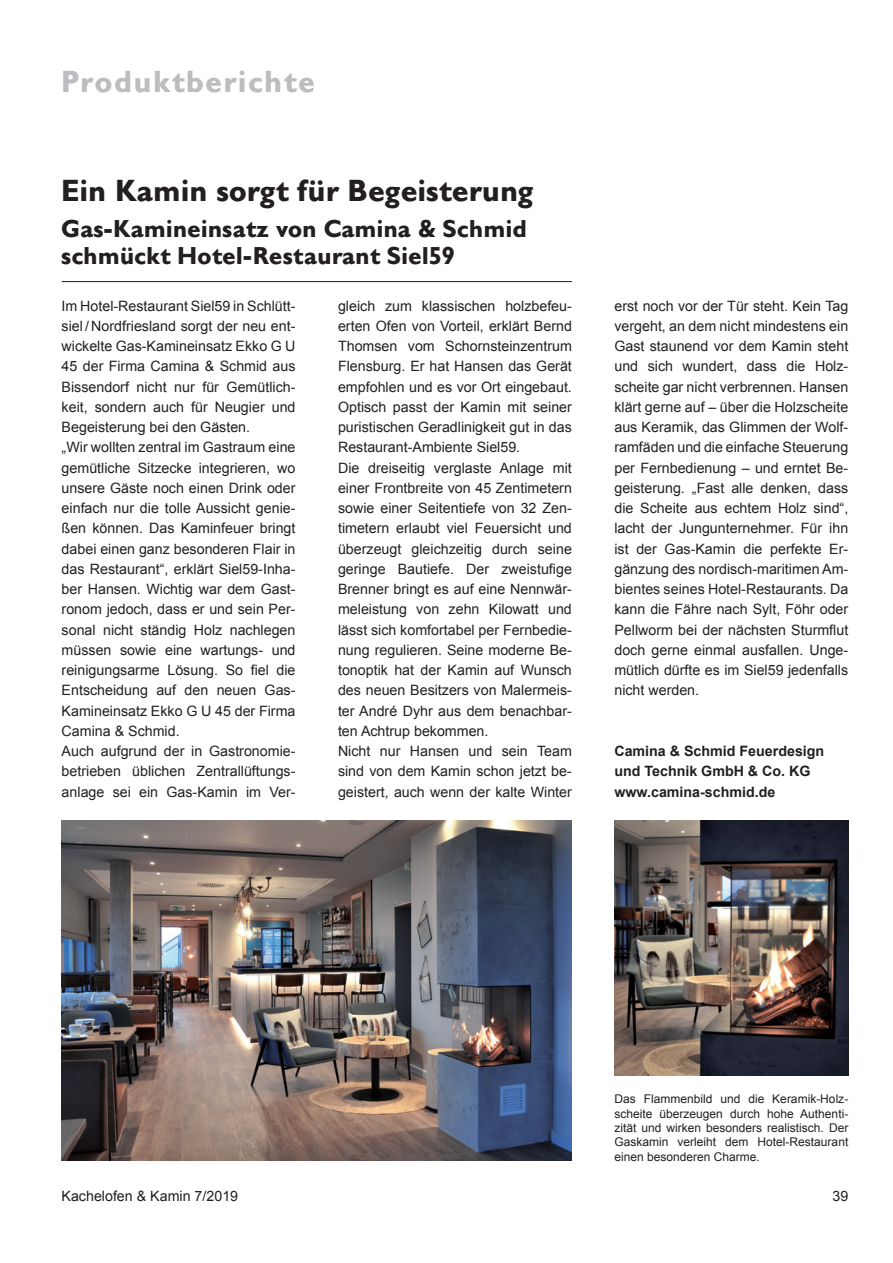
<style>
.page{position:relative;width:893px;height:1263px;background:#fff}
.page>*{position:absolute;margin:0;border:0;box-sizing:border-box;transform-origin:0 0}
.t1{font:700 30px "Gill Sans BQ";color:#231f20}
.t2{font:700 30px "Gill Sans BQ";letter-spacing:.045em;color:#bcbdc0}
.t3{font:700 24px/27px "Gill Sans BQ";color:#231f20}
.t4{font:14.25px/20.2px "Arial";color:#231f20}
.t5{font:700 14.25px/20.2px "Arial";color:#231f20}
.t6{font:12px/14.4px "Arial";color:#231f20;text-align:justify}
</style>
<div class="page">
<hr style="left:62px;top:281px;width:510px;height:1px;background:#231f20">
<img style="left:615px;top:820px;width:233px;height:256px">
<img style="left:62px;top:820px;width:510px;height:341px">
<h1 class="t2" style="left:62px;top:64px;width:255px">Produktberichte</h1>
<h1 class="t1" style="left:62px;top:173px;width:473px">Ein Kamin sorgt für Begeisterung</h1>
<h2 class="t3" style="left:62px;top:215px;width:467px">Gas-Kamineinsatz von Camina &amp; Schmid schmückt Hotel-Restaurant Siel59</h2>
<p class="t4" style="left:338px;top:296px;width:235px">gleich zum klassischen holzbefeu&shy;erten Ofen von Vorteil, erklärt Bernd Thomsen vom Schornsteinzentrum Flensburg. Er hat Hansen das Gerät empfohlen und es vor Ort eingebaut.<br>Optisch passt der Kamin mit seiner puristischen Geradlinigkeit gut in das Restaurant-Ambiente Siel59.<br>Die dreiseitig verglaste Anlage mit einer Frontbreite von 45 Zentimetern sowie einer Seitentiefe von 32 Zen&shy;timetern erlaubt viel Feuersicht und überzeugt gleichzeitig durch seine geringe Bautiefe. Der zweistufige Brenner bringt es auf eine Nennwär&shy;meleistung von zehn Kilowatt und lässt sich komfortabel per Fernbedie&shy;nung regulieren. Seine moderne Be&shy;tonoptik hat der Kamin auf Wunsch des neuen Besitzers von Malermeis&shy;ter André Dyhr aus dem benachbar&shy;ten Achtrup bekommen.<br>Nicht nur Hansen und sein Team sind von dem Kamin schon jetzt be&shy;geistert, auch wenn der kalte Winter</p>
<p class="t4" style="left:614px;top:296px;width:235px;text-align:justify">erst noch vor der Tür steht. Kein Tag vergeht, an dem nicht mindestens ein Gast staunend vor dem Kamin steht und sich wundert, dass die Holz&shy;scheite gar nicht verbrennen. Hansen klärt gerne auf – über die Holzscheite aus Keramik, das Glimmen der Wolf&shy;ramfäden und die einfache Steuerung per Fernbedienung – und erntet Be&shy;geisterung. „Fast alle denken, dass die Scheite aus echtem Holz sind“, lacht der Jungunternehmer. Für ihn ist der Gas-Kamin die perfekte Er&shy;gänzung des nordisch-maritimen Am&shy;bientes seines Hotel-Restaurants. Da kann die Fähre nach Sylt, Föhr oder Pellworm bei der nächsten Sturmflut doch gerne einmal ausfallen. Unge&shy;mütlich dürfte es im Siel59 jedenfalls nicht werden.</p>
<p class="t4" style="left:62px;top:296px;width:235px">Im Hotel-Restaurant Siel59 in Schlütt&shy;siel / Nordfriesland sorgt der neu ent&shy;wickelte Gas-Kamineinsatz Ekko G U 45 der Firma Camina &amp; Schmid aus Bissendorf nicht nur für Gemütlich&shy;keit, sondern auch für Neugier und Begeisterung bei den Gästen.<br>„Wir wollten zentral im Gastraum eine gemütliche Sitzecke integrieren, wo unsere Gäste noch einen Drink oder einfach nur die tolle Aussicht genie&shy;ßen können. Das Kaminfeuer bringt dabei einen ganz besonderen Flair in das Restaurant“, erklärt Siel59-Inha&shy;ber Hansen. Wichtig war dem Gast&shy;ronom jedoch, dass er und sein Per&shy;sonal nicht ständig Holz nachlegen müssen sowie eine wartungs- und reinigungsarme Lösung. So fiel die Entscheidung auf den neuen Gas-Kamineinsatz Ekko G U 45 der Firma Camina &amp; Schmid.<br>Auch aufgrund der in Gastronomie&shy;betrieben üblichen Zentrallüftungs&shy;anlage sei ein Gas-Kamin im Ver-</p>
<p class="t5" style="left:614px;top:741px;width:211px">Camina &amp; Schmid Feuerdesign und Technik GmbH &amp; Co. KG www.camina-schmid.de</p>
<p class="t6" style="left:614px;top:1092px;width:235px">Das Flammenbild und die Keramik-Holz&shy;scheite überzeugen durch hohe Authenti&shy;zität und wirken besonders realistisch. Der Gaskamin verleiht dem Hotel-Restaurant einen besonderen Charme.</p>
<p class="t4" style="left:62px;top:1186px;width:178px">Kachelofen &amp; Kamin 7/2019</p>
<p class="t4" style="left:832px;top:1186px;width:17px">39</p>
</div>
